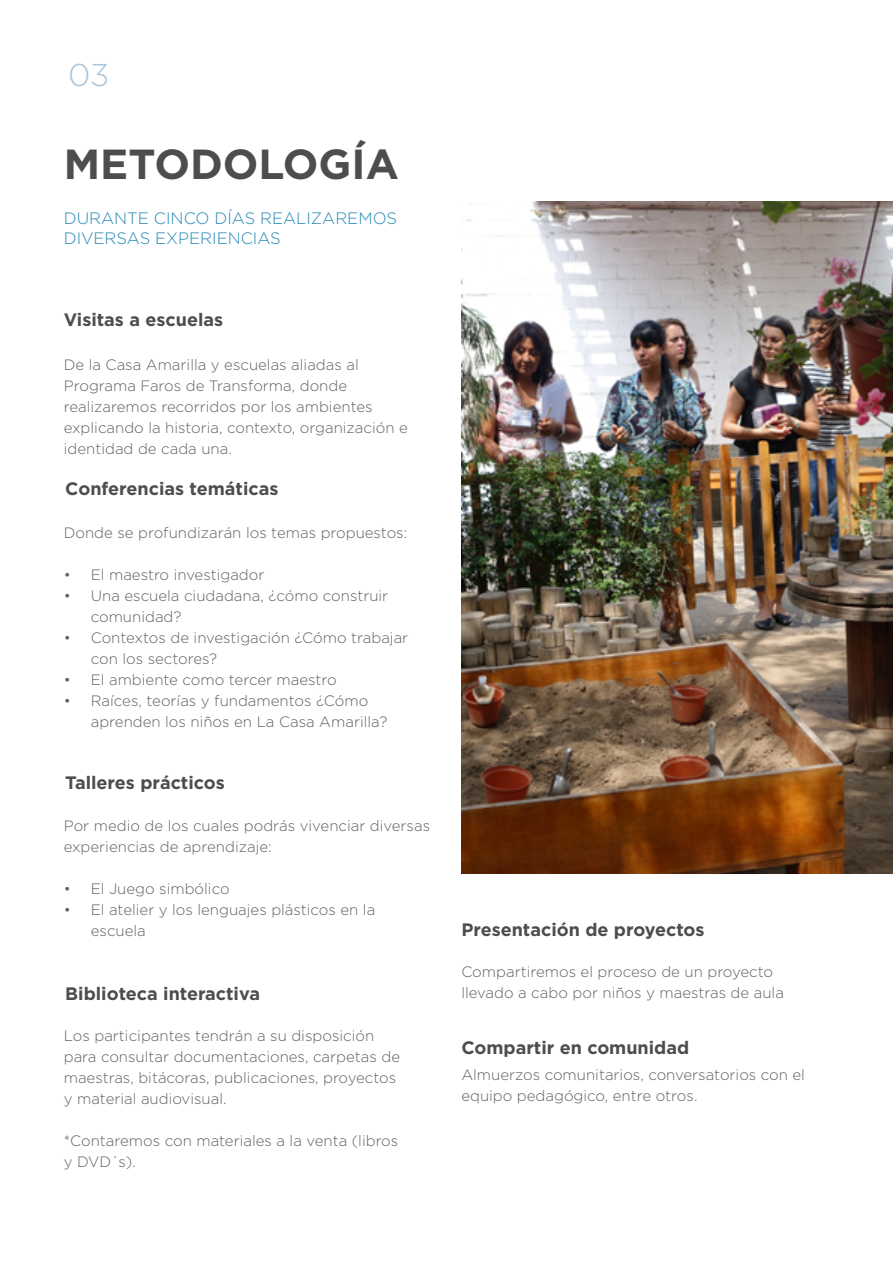
<style>
.page{position:relative;width:893px;height:1263px;background:#fff}
.page>*{position:absolute;margin:0;border:0;box-sizing:border-box;transform-origin:0 0}
.t1{font:700 42px "Gotham HTF";color:#4d4d4f}
.t2{font:300 31.5px "Gotham HTF";color:#abc5db}
.t3{font:700 18px "Gotham HTF";color:#4d4d4f}
.t4{font:300 16.5px/19.5px "Gotham HTF";color:#278ab5}
.t5{font:300 15px/21px "Gotham HTF";color:#606163}
</style>
<div class="page">
<img style="left:461px;top:201px;width:432px;height:672px">
<h2 class="t2" style="left:68px;top:58px;width:43px">03</h2>
<h1 class="t1" style="left:64px;top:140px;width:337px">METODOLOGÍA</h1>
<p class="t4" style="left:64px;top:208px;width:335px">DURANTE CINCO DÍAS REALIZAREMOS<br>DIVERSAS EXPERIENCIAS</p>
<p class="t3" style="left:64px;top:310px;width:161px">Visitas a escuelas</p>
<p class="t5" style="left:64px;top:354px;width:346px">De la Casa Amarilla y escuelas aliadas al Programa Faros de Transforma, donde realizaremos recorridos por los ambientes explicando la historia, contexto, organización e identidad de cada una.</p>
<p class="t3" style="left:65px;top:478px;width:215px">Conferencias temáticas</p>
<p class="t5" style="left:64px;top:521px;width:345px">Donde se profundizarán los temas propuestos:</p>
<p class="t5" style="left:64px;top:563px;width:202px">• El maestro investigador</p>
<p class="t5" style="left:91px;top:584px;width:299px;text-indent:-27px">• Una escuela ciudadana, ¿cómo construir comunidad?</p>
<p class="t5" style="left:91px;top:626px;width:319px;text-indent:-27px">• Contextos de investigación ¿Cómo trabajar con los sectores?</p>
<p class="t5" style="left:64px;top:668px;width:275px">• El ambiente como tercer maestro</p>
<p class="t5" style="left:91px;top:689px;width:298px;text-indent:-27px">• Raíces, teorías y fundamentos ¿Cómo aprenden los niños en La Casa Amarilla?</p>
<p class="t3" style="left:65px;top:772px;width:161px">Talleres prácticos</p>
<p class="t5" style="left:64px;top:815px;width:368px">Por medio de los cuales podrás vivenciar diversas experiencias de aprendizaje:</p>
<p class="t5" style="left:64px;top:878px;width:167px">• El Juego simbólico</p>
<p class="t5" style="left:91px;top:899px;width:286px;text-indent:-27px">• El atelier y los lenguajes plásticos en la escuela</p>
<p class="t3" style="left:65px;top:983px;width:196px">Biblioteca interactiva</p>
<p class="t5" style="left:64px;top:1025px;width:338px">Los participantes tendrán a su disposición para consultar documentaciones, carpetas de maestras, bitácoras, publicaciones, proyectos y material audiovisual.</p>
<p class="t5" style="left:64px;top:1130px;width:336px">*Contaremos con materiales a la venta (libros y DVD´s).</p>
<p class="t3" style="left:461px;top:919px;width:245px">Presentación de proyectos</p>
<p class="t5" style="left:461px;top:961px;width:324px">Compartiremos el proceso de un proyecto llevado a cabo por niños y maestras de aula</p>
<p class="t3" style="left:461px;top:1037px;width:229px">Compartir en comunidad</p>
<p class="t5" style="left:461px;top:1064px;width:345px">Almuerzos comunitarios, conversatorios con el equipo pedagógico, entre otros.</p>
</div>
